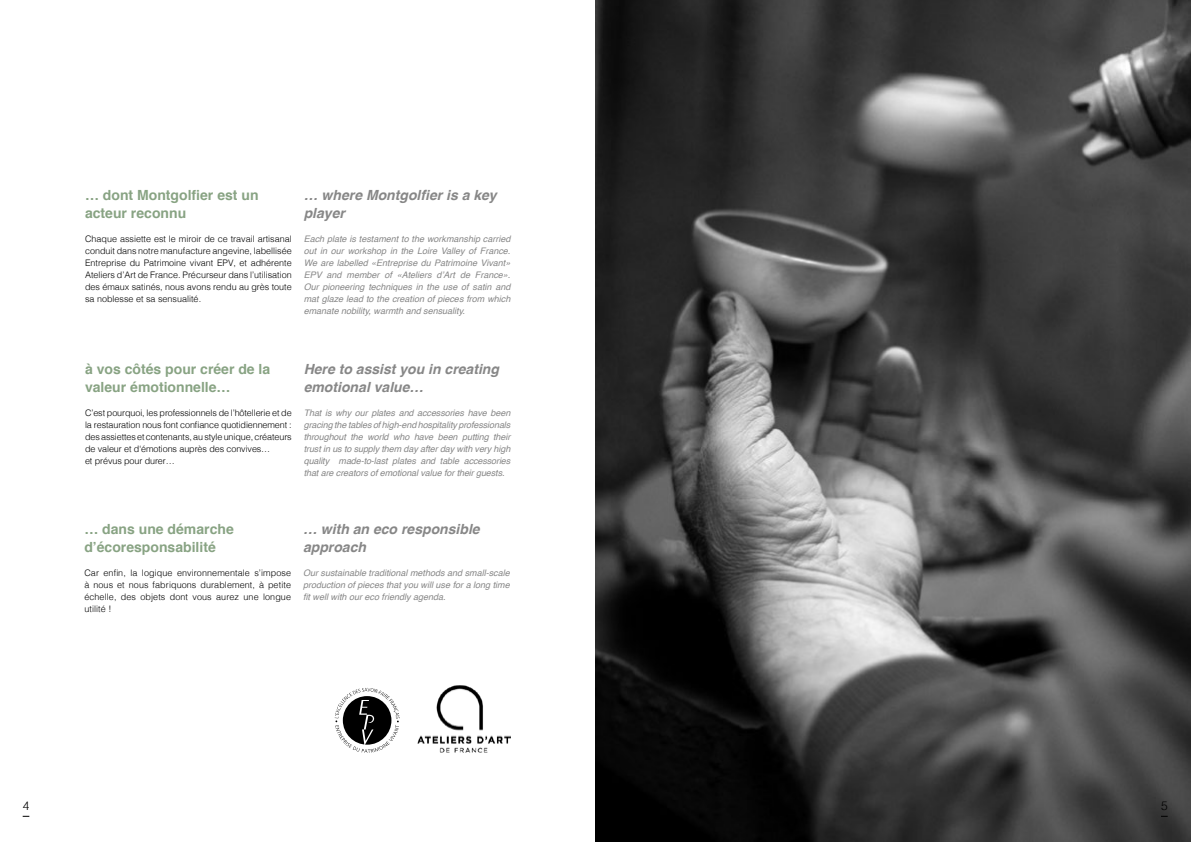
<style>
.page{position:relative;width:1191px;height:842px;background:#fff}
.page>*{position:absolute;margin:0;border:0;box-sizing:border-box;transform-origin:0 0}
.t1{font:700 14px/18px "Helvetica";color:#88a383}
.t2{font:italic 700 14px/18px "Helvetica";color:#878787}
.t3{font:300 12px "Helvetica";color:#000}
.t4{font:italic 9px/12px "Helvetica";color:#878787;text-align:justify}
.t5{font:300 9px/12px "Helvetica";letter-spacing:-.01em;color:#000;text-align:justify}
</style>
<div class="page">
<img style="left:595px;top:0;width:596px;height:842px">
<img style="left:417px;top:685px;width:93px;height:68px">
<svg style="left:335px;top:688px;width:64px;height:65px"></svg>
<h1 class="t1" style="left:85px;top:187px;width:175px">… dont Montgolfier est un acteur reconnu</h1>
<p class="t5" style="left:85px;top:233px;width:208px">Chaque assiette est le miroir de ce travail artisanal conduit dans notre manufacture angevine, labellisée Entreprise du Patrimoine vivant EPV, et adhérente Ateliers d’Art de France. Précurseur dans l’utilisation des émaux satinés, nous avons rendu au grès toute sa noblesse et sa sensualité.</p>
<h1 class="t2" style="left:304px;top:187px;width:194px">… where Montgolfier is a key player</h1>
<p class="t4" style="left:304px;top:233px;width:208px">Each plate is testament to the workmanship carried out in our workshop in the Loire Valley of France.<br>We are labelled «Entreprise du Patrimoine Vivant» EPV and member of «Ateliers d’Art de France».<br>Our pioneering techniques in the use of satin and mat glaze lead to the creation of pieces from which emanate nobility, warmth and sensuality.</p>
<h1 class="t1" style="left:85px;top:360px;width:187px">à vos côtés pour créer de la valeur émotionnelle…</h1>
<p class="t5" style="left:85px;top:406px;width:208px;text-align:left">C’est pourquoi, les professionnels de l’hôtellerie et de la restauration nous font confiance quotidiennement : des assiettes et contenants, au style unique, créateurs de valeur et d‘émotions auprès des convives…<br>et prévus pour durer…</p>
<h1 class="t2" style="left:304px;top:360px;width:197px">Here to assist you in creating emotional value…</h1>
<p class="t4" style="left:304px;top:407px;width:208px">That is why our plates and accessories have been gracing the tables of high-end hospitality professionals throughout the world who have been putting their trust in us to supply them day after day with very high quality made-to-last plates and table accessories that are creators of emotional value for their guests.</p>
<h1 class="t1" style="left:84px;top:520px;width:151px">… dans une démarche d’écoresponsabilité</h1>
<p class="t5" style="left:84px;top:566px;width:208px">Car enfin, la logique environnementale s’impose à nous et nous fabriquons durablement, à petite échelle, des objets dont vous aurez une longue utilité !</p>
<h1 class="t2" style="left:303px;top:520px;width:178px">… with an eco responsible approach</h1>
<p class="t4" style="left:303px;top:567px;width:208px">Our sustainable traditional methods and small-scale production of pieces that you will use for a long time fit well with our eco friendly agenda.</p>
<h2 class="t3" style="left:23px;top:796px;width:8px">4</h2>
<h2 class="t3" style="left:1161px;top:796px;width:8px">5</h2>
</div>
